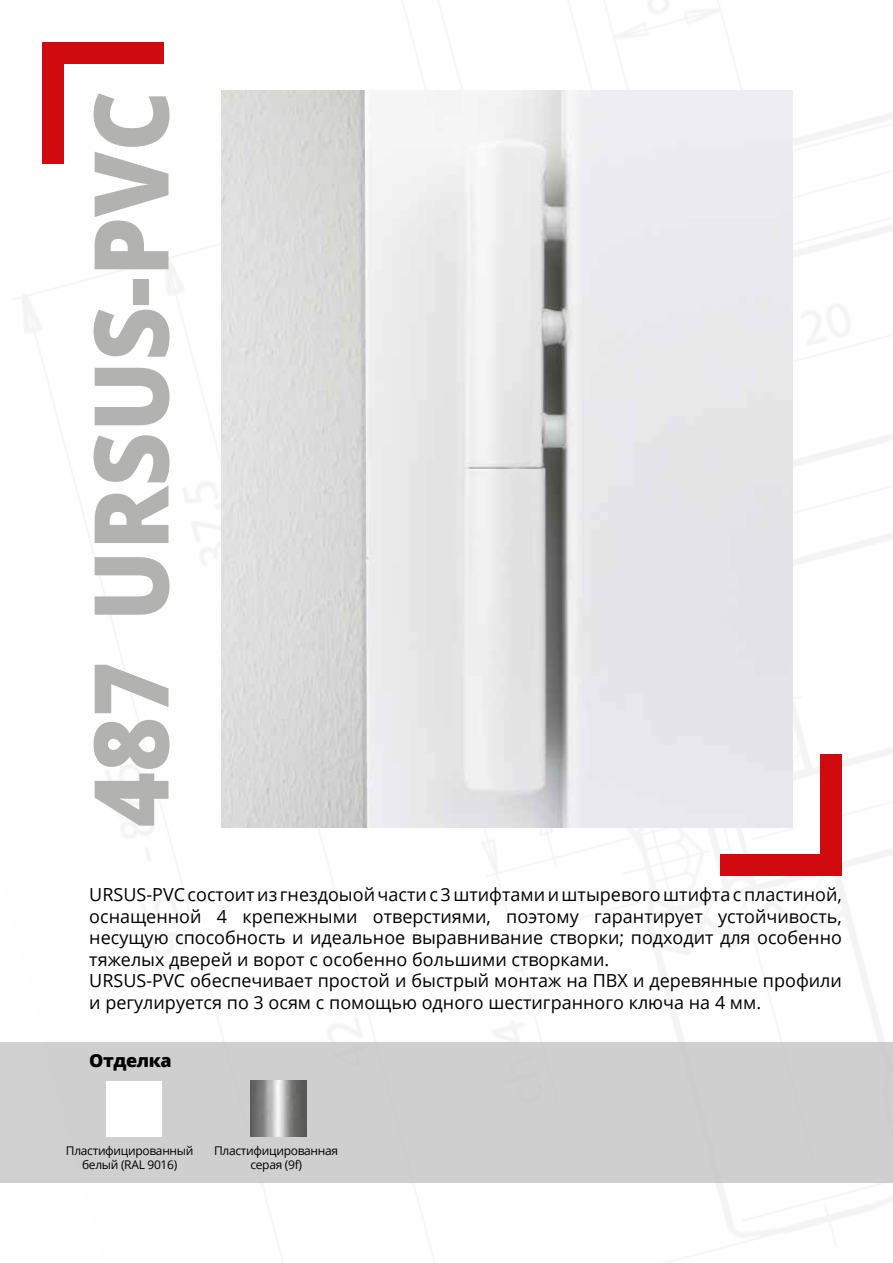
<style>
.page{position:relative;width:893px;height:1263px;background:#fff}
.page>*{position:absolute;margin:0;border:0;box-sizing:border-box;transform-origin:0 0}
.t1{font:800 103.5px "Open Sans";color:#b2b2b1;scale:.91 1}
.t2{font:18px/21.6px "Open Sans";color:#000}
.t3{font:800 18px "Open Sans";letter-spacing:-.025em;color:#000}
.t4{font:12px/13.5px "Open Sans";letter-spacing:-.025em;color:#000;text-align:center}
</style>
<div class="page">
<img style="left:0;top:0;width:893px;height:1261px">
<div style="left:0;top:1042px;width:893px;height:140px;background:#cfcfcf"></div>
<div style="left:43px;top:43px;width:121px;height:21px;background:#d10a10"></div>
<div style="left:43px;top:43px;width:21px;height:121px;background:#d10a10"></div>
<img style="left:221px;top:91px;width:571px;height:736px">
<div style="left:721px;top:855px;width:121px;height:21px;background:#d10a10"></div>
<div style="left:820px;top:755px;width:22px;height:121px;background:#d10a10"></div>
<div style="left:106px;top:1081px;width:56px;height:56px;background:#fff"></div>
<img style="left:250px;top:1081px;width:56px;height:56px">
<h1 class="t1" style="left:52px;top:827px;width:811px;rotate:-90deg">487 URSUS-PVC</h1>
<p class="t2" style="left:89px;top:883px;width:754px">URSUS-PVC состоит из гнездоыой части с 3 штифтами и штыревого штифта с пластиной, оснащенной 4 крепежными отверстиями, поэтому гарантирует устойчивость, несущую способность и идеальное выравнивание cтворки; подходит для особенно тяжелых дверей и ворот с особенно большими створками.<br>URSUS-PVC обеспечивает простой и быстрый монтаж на ПВХ и деревянные профили и регулируется по 3 осям с помощью одного шестигранного ключа на 4 мм.</p>
<p class="t3" style="left:89px;top:1046px;width:84px">Отделка</p>
<p class="t4" style="left:66px;top:1143px;width:129px">Пластифицированный белый (RAL 9016)</p>
<p class="t4" style="left:214px;top:1143px;width:126px">Пластифицированная серая (9f)</p>
</div>
